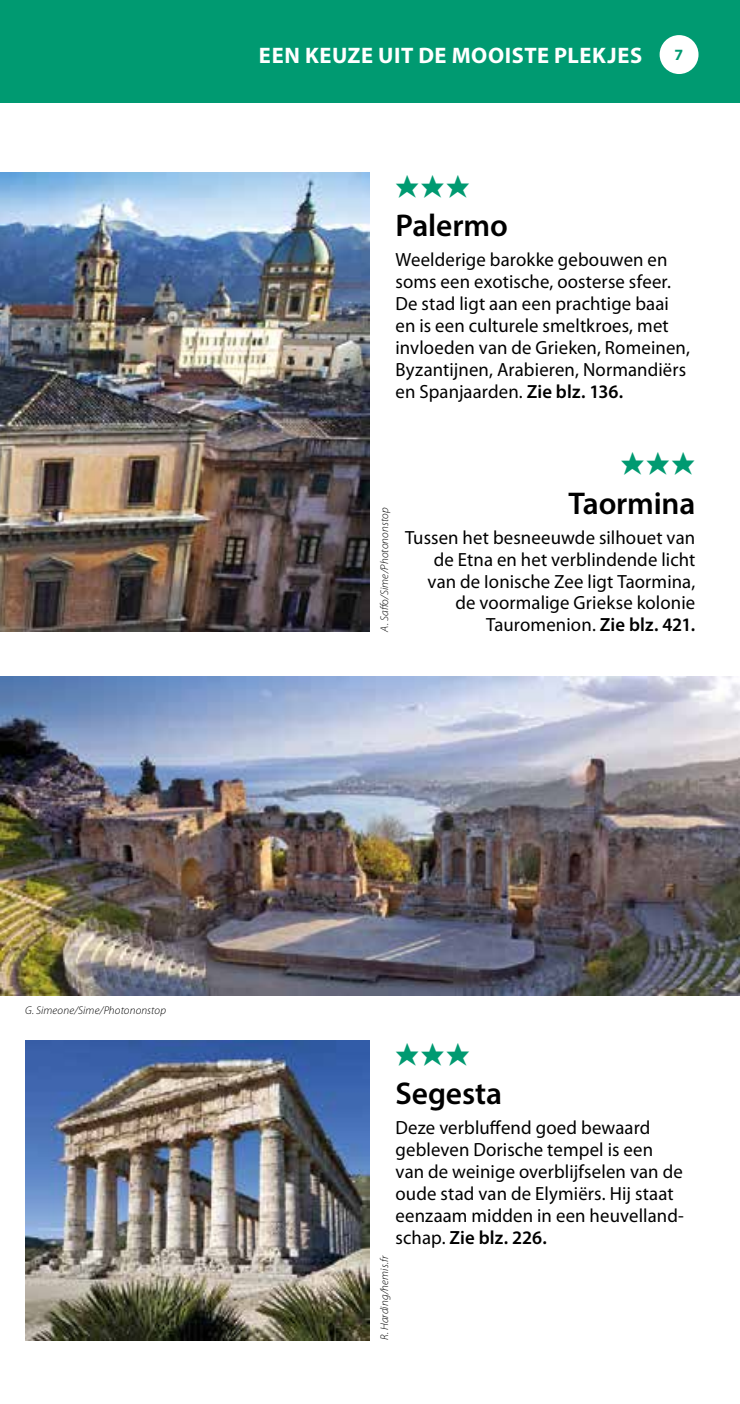
<style>
.page{position:relative;width:740px;height:1404px;background:#fff}
.page>*{position:absolute;margin:0;border:0;box-sizing:border-box;transform-origin:0 0}
.t1{font:38.25px "Michelin";letter-spacing:.035em;color:#009a71}
.t2{font:600 31.5px "Myriad Pro";letter-spacing:-.005em;color:#000}
.t3{font:700 22.5px "Myriad Pro";letter-spacing:.025em;color:#fff}
.t4{font:19.12px/21.8px "Myriad Pro";letter-spacing:.01em;color:#000}
.t5{font:700 15.75px "Myriad Pro";color:#009a71}
.t6{font:italic 300 11.25px "Myriad Pro";letter-spacing:.01em;color:#000}
.s1{font-weight:600}
</style>
<div class="page">
<div style="left:0;top:0;width:740px;height:102px;background:#009a71"></div>
<div style="left:659px;top:35px;width:39px;height:39px;background:#fff;border-radius:50%"></div>
<img style="left:26px;top:1040px;width:344px;height:299px">
<img style="left:0;top:676px;width:740px;height:319px">
<img style="left:0;top:172px;width:370px;height:459px">
<p class="t3" style="left:259px;top:40px;width:385px">EEN KEUZE UIT DE MOOISTE PLEKJES</p>
<p class="t5" style="left:674px;top:44px;width:10px">7</p>
<h1 class="t1" style="left:395px;top:161px;width:76px">aaa</h1>
<h2 class="t2" style="left:395px;top:205px;width:114px">Palermo</h2>
<p class="t4" style="left:395px;top:248px;width:296px">Weelderige barokke gebouwen en soms een exotische, oosterse sfeer.<br>De stad ligt aan een prachtige baai en is een culturele smeltkroes, met invloeden van de Grieken, Romeinen, Byzantijnen, Arabieren, Normandiërs en Spanjaarden. <span class="s1">Zie blz. 136.</span></p>
<p class="t6" style="left:378px;top:631px;width:126px;rotate:-90deg">A. Saffo/Sime/Photononstop</p>
<h1 class="t1" style="left:621px;top:439px;width:76px">aaa</h1>
<h2 class="t2" style="left:569px;top:483px;width:128px">Taormina</h2>
<p class="t4" style="left:405px;top:526px;width:292px;text-align:right">Tussen het besneeuwde silhouet van de Etna en het verblindende licht van de Ionische Zee ligt Taormina, de voormalige Griekse kolonie<br>Tauromenion. <span class="s1">Zie blz. 421.</span></p>
<p class="t6" style="left:25px;top:1003px;width:142px">G. Simeone/Sime/Photononstop</p>
<h1 class="t1" style="left:395px;top:1029px;width:76px">aaa</h1>
<h2 class="t2" style="left:395px;top:1073px;width:108px">Segesta</h2>
<p class="t4" style="left:395px;top:1116px;width:290px">Deze verbluffend goed bewaard gebleven Dorische tempel is een van de weinige overblijfselen van de oude stad van de Elymiërs. Hij staat eenzaam midden in een heuvelland&shy;schap. <span class="s1">Zie blz. 226.</span></p>
<p class="t6" style="left:378px;top:1339px;width:86px;rotate:-90deg">R. Harding/hemis.fr</p>
</div>
